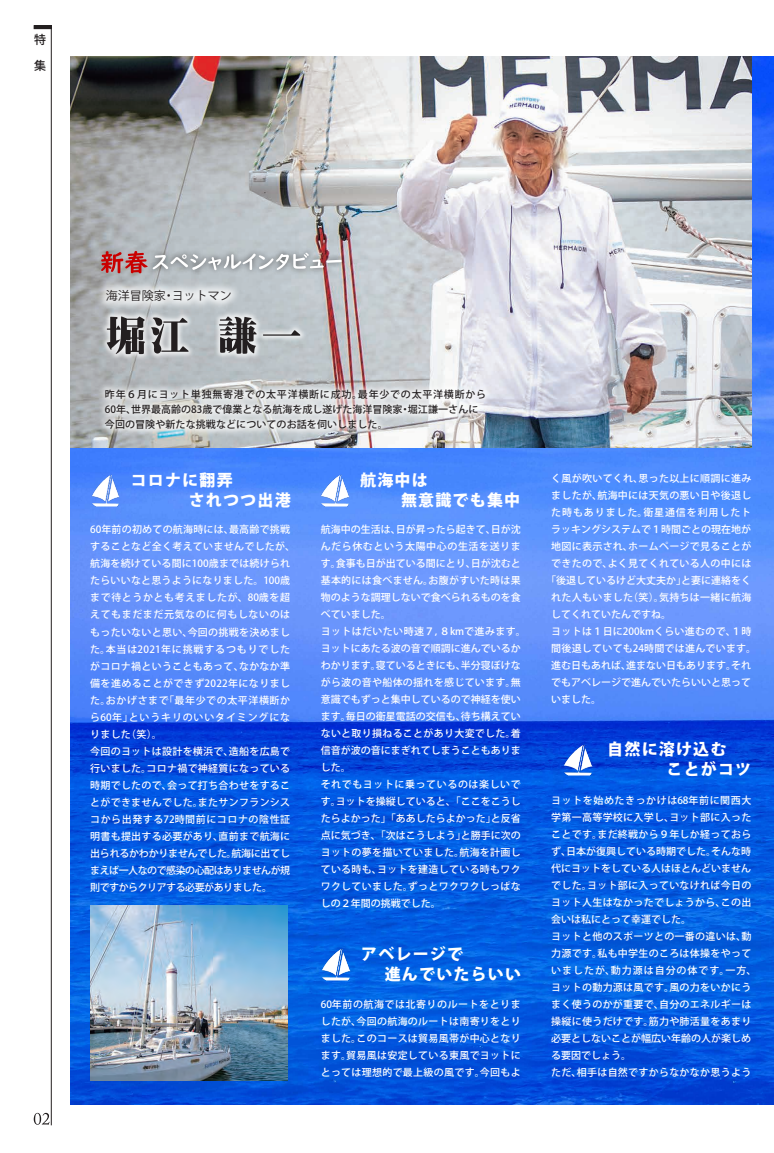
<style>
.page{position:relative;width:774px;height:1153px;background:#fff}
.page>*{position:absolute;margin:0;border:0;box-sizing:border-box;transform-origin:0 0}
.t1{font:800 16px/20px "Koz Go Pro";letter-spacing:.075em;color:#fff}
.t2{font:12px "Koz Go Pro";color:#231f20}
.t3{font:500 12px/26px "Koz Go Pro";color:#231f20}
.t4{font:500 10px/17px "Koz Go Pro";letter-spacing:.03em;color:#fff}
.t5{font:500 10px/17px "Koz Go Pro";color:#fff}
.t6{font:500 10px/15px "Koz Go Pro";letter-spacing:.01em;color:#231f20}
.t7{font:500 10px "Koz Go Pro";letter-spacing:.09em;color:#fff}
.s1{color:#231f20}
</style>
<div class="page">
<img style="left:70px;top:57px;width:704px;height:1047px">
<svg style="left:34px;top:1112px;width:16px;height:12px"></svg>
<img style="left:70px;top:57px;width:681px;height:391px">
<div style="left:96px;top:280px;width:145px;height:32px;background:#fff;opacity:.75"></div>
<div style="left:147px;top:247px;width:201px;height:29px;background:#231f20;opacity:.75"></div>
<svg style="left:101px;top:251px;width:241px;height:22px;background:#b9a8ab"></svg>
<div style="left:98px;top:382px;width:394px;height:55px;background:#fff;opacity:.75"></div>
<img style="left:90px;top:905px;width:198px;height:175px">
<div style="left:100px;top:310px;width:207px;height:51px;background:#fff;opacity:.75"></div>
<svg style="left:107px;top:316px;width:193px;height:38px;background:#999b9d"></svg>
<img style="left:91px;top:474px;width:29px;height:32px">
<img style="left:321px;top:474px;width:28px;height:32px">
<img style="left:322px;top:948px;width:28px;height:31px">
<img style="left:564px;top:744px;width:28px;height:31px">
<div style="left:34px;top:25px;width:18px;height:4px;border:1px solid #231f20"></div>
<hr style="left:51px;top:27px;width:1px;height:1098px;background:#231f20">
<p class="t3" style="left:34px;top:28px;width:13px">特集</p>
<p class="t2" style="left:106px;top:288px;width:127px">海洋冒険家・ヨットマン</p>
<p class="t6" style="left:105px;top:387px;width:383px">昨年６月にヨット単独無寄港での太平洋横断に成功。最年少での太平洋横断から<br>60年、世界最高齢の83歳で偉業となる航海を成し遂げた海洋冒険家・堀江謙一さんに今回の冒険や新たな挑戦などについてのお話を伺いしました。</p>
<h1 class="t1" style="left:189px;top:471px;width:103px;text-indent:-90px"><span class="s1">　　</span>コロナに翻弄<br>されつつ出港</h1>
<h1 class="t1" style="left:401px;top:471px;width:121px;text-indent:-73px"><span class="s1">　　</span>航海中は<br>無意識でも集中</h1>
<p class="t4" style="left:90px;top:521px;width:207px">60年前の初めての航海時には、最高齢で挑戦することなど全く考えていませんでしたが、航海を続けている間に100歳までは続けられたらいいなと思うようになりました。100歳まで待とうかとも考えましたが、80歳を超えてもまだまだ元気なのに何もしないのはもったいないと思い、今回の挑戦を決めました。本当は2021年に挑戦するつもりでしたがコロナ禍ということもあって、なかなか準備を進めることができず2022年になりました。おかげさまで「最年少での太平洋横断から60年」というキリのいいタイミングになりました（笑）。<br>今回のヨットは設計を横浜で、造船を広島で行いました。コロナ禍で神経質になっている時期でしたので、会って打ち合わせをすることができませんでした。またサンフランシスコから出発する72時間前にコロナの陰性証明書も提出する必要があり、直前まで航海に出られるかわかりませんでした。航海に出てしまえば一人なので感染の心配はありませんが規則ですからクリアする必要がありました。</p>
<p class="t5" style="left:321px;top:521px;width:206px">航海中の生活は、日が昇ったら起きて、日が沈んだら休むという太陽中心の生活を送ります。食事も日が出ている間にとり、日が沈むと基本的には食べません。お腹がすいた時は果物のような調理しないで食べられるものを食べていました。<br>ヨットはだいたい時速７，８kmで進みます。ヨットにあたる波の音で順調に進んでいるかわかります。寝ているときにも、半分寝ぼけながら波の音や船体の揺れを感じています。無意識でもずっと集中しているので神経を使います。毎日の衛星電話の交信も、待ち構えていないと取り損ねることがあり大変でした。着信音が波の音にまぎれてしまうこともありました。<br>それでもヨットに乗っているのは楽しいです。ヨットを操縦していると、「ここをこうしたらよかった」「ああしたらよかった」と反省点に気づき、「次はこうしよう」と勝手に次のヨットの夢を描いていました。航海を計画している時も、ヨットを建造している時もワクワクしていました。ずっとワクワクしっぱなしの２年間の挑戦でした。</p>
<h1 class="t1" style="left:385px;top:945px;width:138px;text-indent:-56px"><span class="s1">　　</span>アベレージで<br>進んでいたらいい</h1>
<p class="t4" style="left:321px;top:996px;width:202px;text-align:justify">60年前の航海では北寄りのルートをとりましたが、今回の航海のルートは南寄りをとりました。このコースは貿易風帯が中心となります。貿易風は安定している東風でヨットにとっては理想的で最上級の風です。今回もよ</p>
<p class="t4" style="left:551px;top:470px;width:202px">く風が吹いてくれ、思った以上に順調に進み</p>
<p class="t4" style="left:551px;top:487px;width:202px">ましたが、航海中には天気の悪い日や後退し</p>
<p class="t7" style="left:551px;top:506px;width:201px">た時もありました。衛星通信を利用したト</p>
<p class="t5" style="left:551px;top:521px;width:201px">ラッキングシステムで１時間ごとの現在地が</p>
<p class="t4" style="left:551px;top:538px;width:202px">地図に表示され、ホームページで見ることが</p>
<p class="t4" style="left:551px;top:555px;width:202px">できたので、よく見てくれている人の中には</p>
<p class="t5" style="left:546px;top:572px;width:206px">「後退しているけど大丈夫か」と妻に連絡をく</p>
<p class="t4" style="left:551px;top:589px;width:202px">れた人もいました（笑）。気持ちは一緒に航海</p>
<p class="t5" style="left:551px;top:606px;width:121px">してくれていたんですね。</p>
<p class="t4" style="left:551px;top:623px;width:202px">ヨットは１日に200kmくらい進むので、１時</p>
<p class="t4" style="left:551px;top:640px;width:207px">間後退していても24時間では進んでいます。</p>
<p class="t5" style="left:551px;top:657px;width:201px">進む日もあれば、進まない日もあります。それ</p>
<p class="t5" style="left:551px;top:674px;width:201px">でもアベレージで進んでいたらいいと思って</p>
<p class="t4" style="left:551px;top:691px;width:51px">いました。</p>
<h1 class="t1" style="left:666px;top:740px;width:86px;text-indent:-91px"><span class="s1">　　</span>自然に溶け込む<br>ことがコツ</h1>
<p class="t4" style="left:551px;top:792px;width:207px">ヨットを始めたきっかけは68年前に関西大学第一高等学校に入学し、ヨット部に入ったことです。まだ終戦から９年しか経っておらず、日本が復興している時期でした。そんな時代にヨットをしている人はほとんどいませんでした。ヨット部に入っていなければ今日のヨット人生はなかったでしょうから、この出会いは私にとって幸運でした。<br>ヨットと他のスポーツとの一番の違いは、動力源です。私も中学生のころは体操をやっていましたが、動力源は自分の体です。一方、ヨットの動力源は風です。風の力をいかにうまく使うのかが重要で、自分のエネルギーは操縦に使うだけです。筋力や肺活量をあまり必要としないことが幅広い年齢の人が楽しめる要因でしょう。<br>ただ、相手は自然ですからなかなか思うよう</p>
</div>
